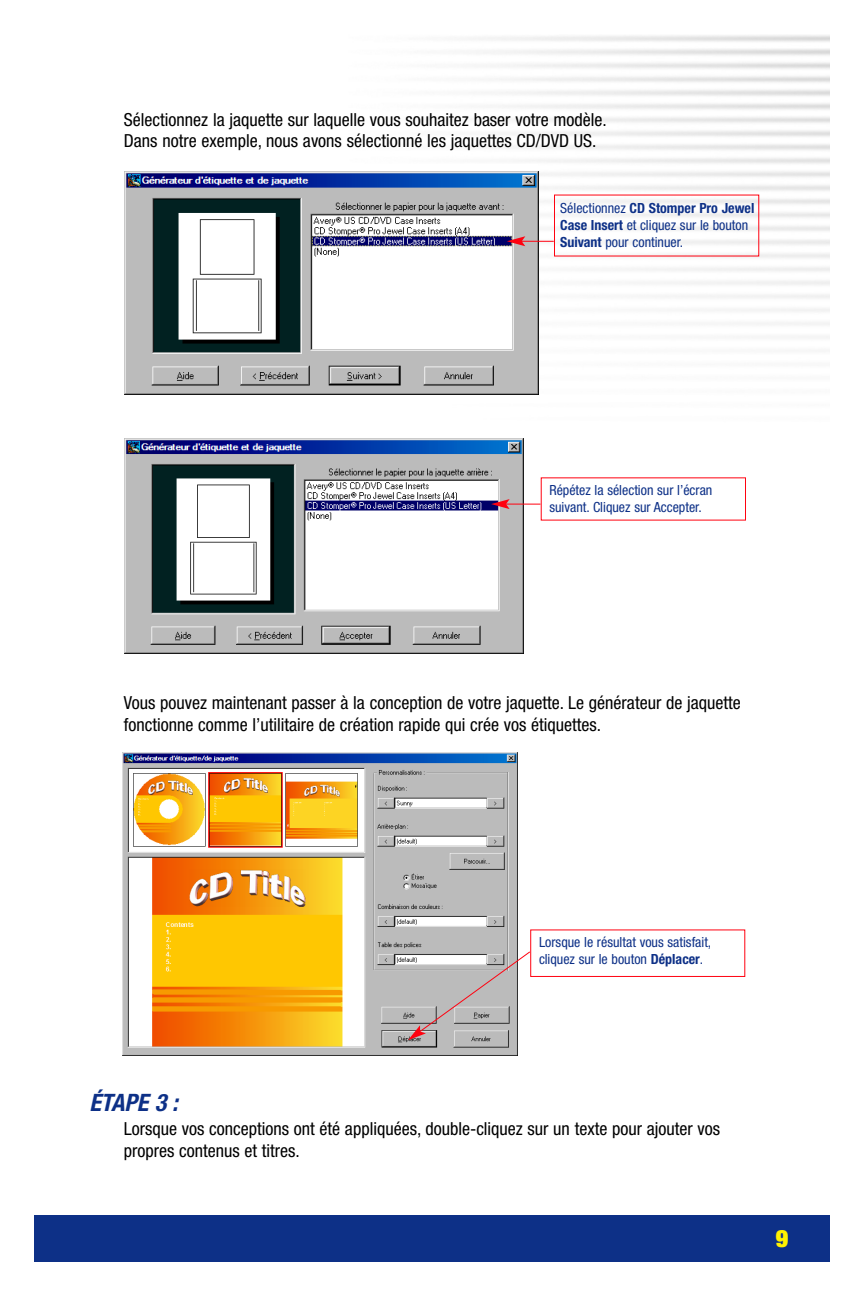
<style>
.page{position:relative;width:864px;height:1296px;background:#fff}
.page>*{position:absolute;margin:0;border:0;box-sizing:border-box;transform-origin:0 0}
.t1{font:italic 700 condensed 24px "Helvetica Neue";color:#0d3087}
.t2{font:900 expanded 24px "Helvetica Neue";color:#fff201}
.t3{font:condensed 18px/21.6px "Helvetica Neue";color:#000}
.t4{font:condensed 14px/16.8px "Helvetica Neue";color:#0d3087}
.s1{font-weight:700}
</style>
<div class="page">
<div style="left:34px;top:1215px;width:796px;height:47px;background:#0d3087"></div>
<img style="left:473px;top:35px;width:357px;height:360px">
<div style="left:124px;top:164px;width:414px;height:239px;background:#fff"></div>
<img style="left:124px;top:172px;width:414px;height:223px">
<hr style="left:522px;top:241px;width:32px;height:1px;background:#ff0210">
<svg style="left:507px;top:236px;width:18px;height:10px"></svg>
<img style="left:122px;top:752px;width:395px;height:304px">
<div style="left:530px;top:929px;width:215px;height:48px;border:1px solid #ff0210"></div>
<svg style="left:408px;top:950px;width:123px;height:90px"></svg>
<img style="left:124px;top:438px;width:400px;height:216px">
<hr style="left:506px;top:504px;width:34px;height:1px;background:#ff0210">
<svg style="left:491px;top:499px;width:19px;height:10px"></svg>
<p class="t3" style="left:124px;top:110px;width:484px">Sélectionnez la jaquette sur laquelle vous souhaitez baser votre modèle.<br>Dans notre exemple, nous avons sélectionné les jaquettes CD/DVD US.</p>
<p class="t4" style="left:560px;top:201px;width:196px">Sélectionnez <span class="s1">CD Stomper Pro Jewel<br>Case Insert</span> et cliquez sur le bouton<br><span class="s1">Suivant</span> pour continuer.</p>
<p class="t4" style="left:549px;top:483px;width:164px">Répétez la sélection sur l’écran suivant. Cliquez sur Accepter.</p>
<p class="t3" style="left:124px;top:693px;width:619px">Vous pouvez maintenant passer à la conception de votre jaquette. Le générateur de jaquette fonctionne comme l’utilitaire de création rapide qui crée vos étiquettes.</p>
<p class="t4" style="left:539px;top:935px;width:174px">Lorsque le résultat vous satisfait, cliquez sur le bouton <span class="s1">Déplacer</span>.</p>
<h1 class="t1" style="left:89px;top:1094px;width:90px">ÉTAPE 3 :</h1>
<p class="t3" style="left:124px;top:1120px;width:598px">Lorsque vos conceptions ont été appliquées, double-cliquez sur un texte pour ajouter vos propres contenus et titres.</p>
<h1 class="t2" style="left:776px;top:1230px;width:14px">9</h1>
</div>
